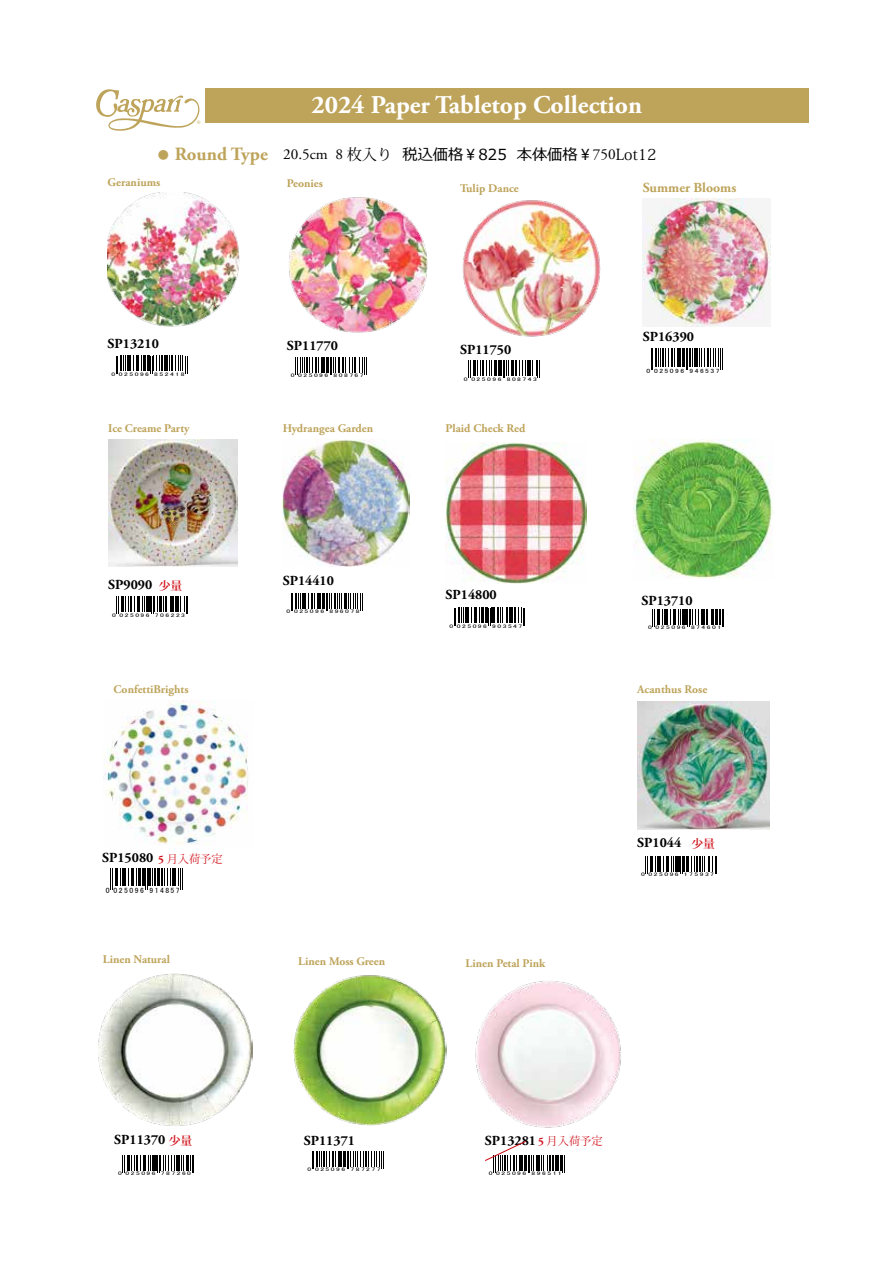
<style>
.page{position:relative;width:893px;height:1263px;background:#fff}
.page>*{position:absolute;margin:0;border:0;box-sizing:border-box;transform-origin:0 0}
.t1{font:700 25.5px "Adobe Garamond Pro";color:#fff}
.t2{font:15.15px "Meiryo UI";color:#000}
.t3{font:700 13.8px "Adobe Garamond Pro";color:#000}
.t4{font:700 13.8px "Adobe Garamond Pro";color:#bea45b}
.t5{font:700 11.7px "Adobe Garamond Pro";color:#bea45b}
.t6{font:700 11.7px "Koz Min Pro";color:#d0121b}
.t7{font:11.25px "Koz Min Pr 6 N";color:#d0121b}
.t8{font:7.65px "MS UI Gothic";letter-spacing:.2em;color:#000}
.t9{font:6.15px "MS UI Gothic";letter-spacing:.2em;color:#000;scale:1.24 1}
.t10{font:5.1px "MS UI Gothic";letter-spacing:.2em;color:#000;scale:1.49 1}
.s1{font-weight:700;color:#bea45b}
.s2{font-family:"Adobe Garamond Pro";font-weight:700;font-size:18.75px;color:#bea45b}
.s3{font-family:"Adobe Garamond Pro"}
.s4{font-family:"Koz Min Pro"}
.s5{font-family:"Koz Min Pr 6 N"}
.s6{font-family:"Adobe Garamond Pro";font-weight:700}
</style>
<div class="page">
<img style="left:104px;top:700px;width:144px;height:145px">
<svg style="left:112px;top:868px;width:71px;height:21px"></svg>
<svg style="left:654px;top:609px;width:70px;height:18px"></svg>
<img style="left:633px;top:439px;width:140px;height:140px">
<div style="left:205px;top:88px;width:604px;height:34px;background:#bea45b"></div>
<svg style="left:96px;top:89px;width:104px;height:42px"></svg>
<img style="left:108px;top:192px;width:132px;height:135px">
<img style="left:462px;top:200px;width:139px;height:137px">
<img style="left:289px;top:197px;width:139px;height:136px">
<svg style="left:116px;top:356px;width:72px;height:17px"></svg>
<svg style="left:295px;top:357px;width:72px;height:18px"></svg>
<svg style="left:468px;top:360px;width:72px;height:18px"></svg>
<img style="left:108px;top:439px;width:130px;height:128px">
<svg style="left:118px;top:597px;width:70px;height:17px"></svg>
<img style="left:283px;top:439px;width:127px;height:128px">
<svg style="left:291px;top:593px;width:72px;height:18px"></svg>
<img style="left:637px;top:702px;width:132px;height:127px">
<svg style="left:647px;top:856px;width:70px;height:18px"></svg>
<img style="left:643px;top:199px;width:127px;height:127px">
<svg style="left:651px;top:349px;width:72px;height:21px"></svg>
<img style="left:98px;top:973px;width:154px;height:153px">
<svg style="left:124px;top:1155px;width:70px;height:18px"></svg>
<img style="left:293px;top:975px;width:153px;height:151px">
<img style="left:475px;top:981px;width:146px;height:147px">
<svg style="left:312px;top:1151px;width:72px;height:18px"></svg>
<img style="left:446px;top:443px;width:140px;height:140px">
<svg style="left:454px;top:608px;width:71px;height:17px"></svg>
<svg style="left:485px;top:1141px;width:80px;height:32px"></svg>
<h1 class="t1" style="left:311px;top:90px;width:332px">2024 Paper Tabletop Collection</h1>
<h2 class="t2" style="left:156px;top:144px;width:517px"><span class="s1">●</span> <span class="s2">Round Type</span> <span class="s3">20.5cm 8</span> <span class="s4">枚入り</span>　税込価格￥825　本体価格￥<span class="s3">750</span><span class="s5">Lot12　</span></h2>
<h3 class="t5" style="left:108px;top:175px;width:54px">Geraniums</h3>
<h3 class="t3" style="left:108px;top:336px;width:53px">SP13210</h3>
<h3 class="t5" style="left:287px;top:177px;width:38px">Peonies</h3>
<h3 class="t3" style="left:287px;top:337px;width:53px">SP11770</h3>
<p class="t10" style="left:111px;top:372px;width:50px">0 025096 852418</p>
<p class="t10" style="left:291px;top:373px;width:50px">0 025096 808767</p>
<h3 class="t5" style="left:108px;top:421px;width:83px">Ice Creame Party</h3>
<h3 class="t5" style="left:283px;top:421px;width:92px">Hydrangea Garden</h3>
<h3 class="t3" style="left:108px;top:576px;width:46px">SP9090</h3>
<h3 class="t6" style="left:159px;top:577px;width:25px">少量</h3>
<h3 class="t3" style="left:283px;top:572px;width:53px">SP14410</h3>
<p class="t10" style="left:112px;top:612px;width:50px">0 025096 706223</p>
<p class="t10" style="left:287px;top:609px;width:50px">0 025096 896078</p>
<h3 class="t5" style="left:114px;top:682px;width:76px">ConfettiBrights</h3>
<h3 class="t5" style="left:460px;top:181px;width:60px">Tulip Dance</h3>
<h3 class="t3" style="left:460px;top:342px;width:53px">SP11750</h3>
<p class="t10" style="left:464px;top:376px;width:50px">0 025096 808743</p>
<h3 class="t5" style="left:446px;top:421px;width:81px">Plaid Check Red</h3>
<h3 class="t3" style="left:446px;top:587px;width:53px">SP14800</h3>
<p class="t10" style="left:449px;top:624px;width:50px">0 025096 903547</p>
<h3 class="t3" style="left:102px;top:850px;width:53px">SP15080</h3>
<h3 class="t8" style="left:106px;top:886px;width:75px">0 025096 914857</h3>
<h3 class="t7" style="left:158px;top:853px;width:66px"><span class="s6">5</span> 月入荷予定</h3>
<h3 class="t5" style="left:103px;top:953px;width:69px">Linen Natural</h3>
<h3 class="t5" style="left:298px;top:954px;width:88px">Linen Moss Green</h3>
<h3 class="t5" style="left:466px;top:956px;width:81px">Linen Petal Pink</h3>
<h3 class="t4" style="left:643px;top:180px;width:95px">Summer Blooms</h3>
<h3 class="t3" style="left:643px;top:328px;width:53px">SP16390</h3>
<p class="t9" style="left:647px;top:368px;width:60px">0 025096 946537</p>
<h3 class="t3" style="left:641px;top:592px;width:53px">SP13710</h3>
<p class="t10" style="left:648px;top:625px;width:50px">0 025096 874601</p>
<h3 class="t5" style="left:637px;top:682px;width:71px">Acanthus Rose</h3>
<h3 class="t3" style="left:637px;top:835px;width:46px">SP1044</h3>
<h3 class="t6" style="left:691px;top:835px;width:25px">少量</h3>
<p class="t10" style="left:641px;top:872px;width:50px">0 025096 175937</p>
<h3 class="t6" style="left:169px;top:1132px;width:25px">少量</h3>
<h3 class="t3" style="left:114px;top:1132px;width:53px">SP11370</h3>
<h3 class="t3" style="left:304px;top:1132px;width:53px">SP11371</h3>
<h3 class="t7" style="left:538px;top:1135px;width:66px"><span class="s6">5</span> 月入荷予定</h3>
<h3 class="t3" style="left:485px;top:1133px;width:53px">SP13281</h3>
<p class="t10" style="left:118px;top:1171px;width:50px">0 025096 787260</p>
<p class="t10" style="left:308px;top:1167px;width:50px">0 025096 787277</p>
<p class="t10" style="left:489px;top:1171px;width:50px">0 025096 896511</p>
</div>
